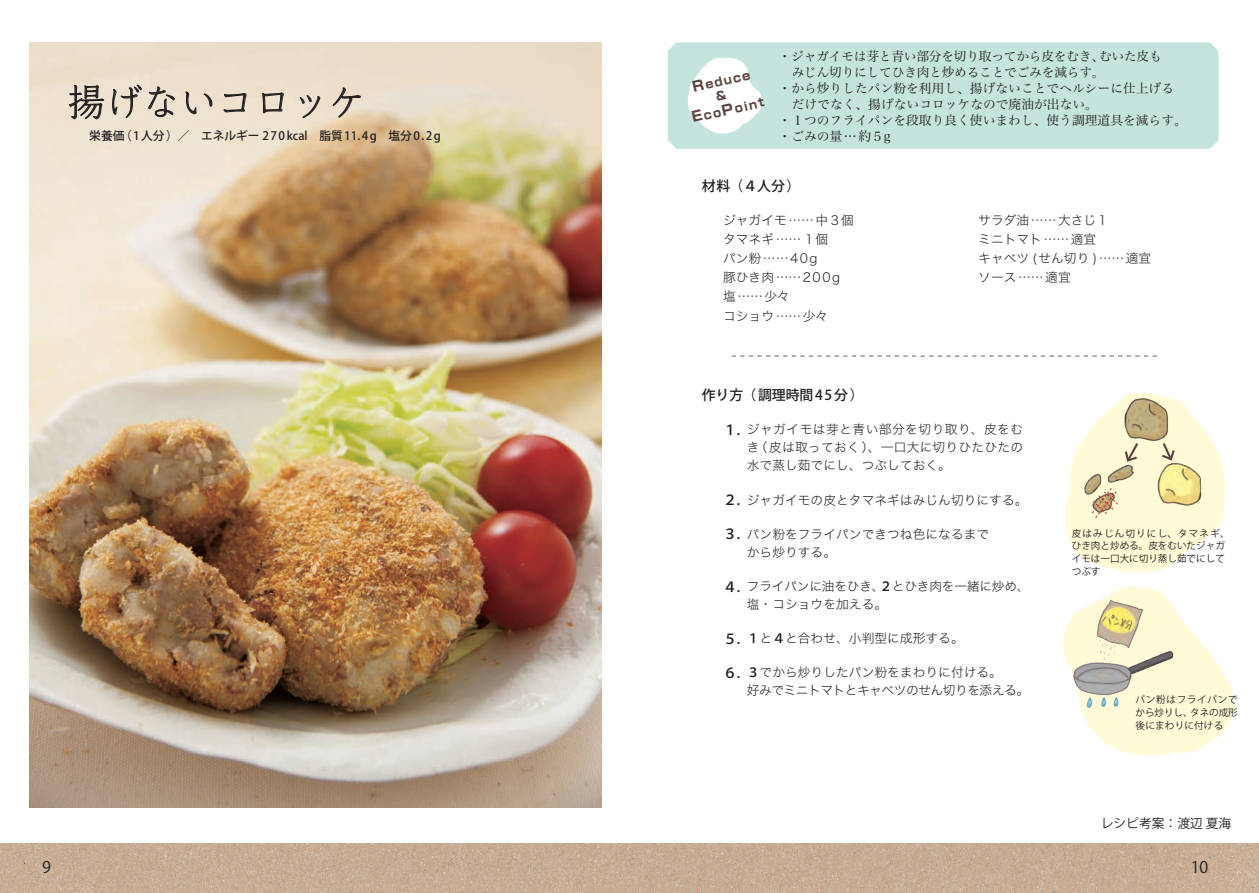
<style>
.page{position:relative;width:1259px;height:893px;background:#fff}
.page>*{position:absolute;margin:0;border:0;box-sizing:border-box;transform-origin:0 0}
.t1{font:300 37.2px "Akashi Std";color:#231f20}
.t2{font:15.9px "Koz Go Pr 6 N";color:#231f20}
.t3{font:500 13.8px "Koz Go Pr 6 N";color:#231f20}
.t4{font:12.75px/19.2px "Hira Kaku Std W2";color:#231f20}
.t5{font:12.75px/15.9px "Hira Min Std W3";color:#231f20}
.t6{font:12.75px/18.1px "Hira Kaku Std W2";letter-spacing:-.04em;color:#231f20}
.t7{font:12.75px/18.1px "Hira Kaku Std W2";letter-spacing:-.02em;color:#231f20}
.t8{font:12.75px "Koz Go Pr 6 N";color:#231f20}
.t9{font:500 11.7px "Koz Go Pr 6 N";color:#231f20}
.t10{font:700 11.7px "Wanpaku GN";color:#5b423e}
.t11{font:9.6px/12.8px "Koz Go Pr 6 N";color:#231f20}
.s1{font-size:13.8px}
.s2{font-family:"Koz Go Pr 6 N";font-weight:500}
</style>
<div class="page">
<img style="left:0;top:843px;width:1259px;height:50px">
<svg style="left:731px;top:355px;width:426px;height:2px"></svg>
<svg style="left:1063px;top:587px;width:172px;height:169px"></svg>
<img style="left:30px;top:43px;width:572px;height:765px">
<img style="left:1065px;top:599px;width:112px;height:109px">
<div style="left:668px;top:43px;width:550px;height:106px;background:#c4e4dd"></div>
<svg style="left:1065px;top:392px;width:160px;height:180px"></svg>
<svg style="left:69px;top:74px;width:35px;height:46px;background:#baafa2"></svg>
<svg style="left:112px;top:85px;width:30px;height:33px"></svg>
<svg style="left:148px;top:64px;width:27px;height:53px"></svg>
<svg style="left:185px;top:89px;width:28px;height:26px"></svg>
<svg style="left:223px;top:88px;width:24px;height:25px"></svg>
<svg style="left:262px;top:92px;width:22px;height:74px;background:#dccebb"></svg>
<svg style="left:299px;top:96px;width:22px;height:22px"></svg>
<svg style="left:332px;top:87px;width:29px;height:31px"></svg>
<svg style="left:687px;top:58px;width:75px;height:76px"></svg>
<p class="t1" style="left:68px;top:75px;width:299px">揚げないコロッケ</p>
<p class="t9" style="left:89px;top:129px;width:353px">栄養価（ 1 人分）／　エネルギー 2 7 0 kcal　脂質 11. 4 g　塩分 0 . 2 g</p>
<p class="t10" style="left:691px;top:80px;width:60px;rotate:-13deg"><span class="s1">R</span>educe</p>
<p class="t10" style="left:690px;top:111px;width:75px;rotate:-13deg"><span class="s1">E</span>co<span class="s1">P</span>oint</p>
<p class="t5" style="left:778px;top:48px;width:410px">・ジャガイモは芽と青い部分を切り取ってから皮をむき、むいた皮も<br>　みじん切りにしてひき肉と炒めることでごみを減らす。<br>・から炒りしたパン粉を利用し、揚げないことでヘルシーに仕上げる　だけでなく、揚げないコロッケなので廃油が出ない。<br>・１つのフライパンを段取り良く使いまわし、使う調理道具を減らす。・ごみの量…約５g</p>
<p class="t3" style="left:702px;top:178px;width:100px">材料 （４人分）</p>
<p class="t4" style="left:723px;top:210px;width:132px">ジャガイモ……中３個タマネギ……１個<br>パン粉……40g<br>豚ひき肉……200g塩……少々<br>コショウ……少々</p>
<p class="t4" style="left:978px;top:210px;width:174px">サラダ油……大さじ１<br>ミニトマト……適宜<br>キャベツ (せん切り )……適宜ソース……適宜</p>
<p class="t3" style="left:702px;top:387px;width:163px">作り方 （調理時間45分）</p>
<p class="t3" style="left:723px;top:422px;width:19px">１.</p>
<p class="t4" style="left:747px;top:420px;width:278px;line-height:18.1px;text-align:justify">ジャガイモは芽と青い部分を切り取り、皮をむき（皮は取っておく）、一口大に切りひたひたの水で蒸し茹でにし、つぶしておく。</p>
<p class="t4" style="left:747px;top:490px;width:282px">ジャガイモの皮とタマネギはみじん切りにする。</p>
<p class="t4" style="left:747px;top:524px;width:244px;line-height:18.1px">パン粉をフライパンできつね色になるまでから炒りする。</p>
<p class="t7" style="left:747px;top:576px;width:284px">フライパンに油をひき、<span class="s2">２</span>とひき肉を一緒に炒め、塩・コショウを加える。</p>
<p class="t4" style="left:747px;top:628px;width:218px"><span class="s2">１</span>と<span class="s2">４</span>と合わせ、小判型に成形する。</p>
<p class="t6" style="left:747px;top:663px;width:284px"><span class="s2">３</span>でから炒りしたパン粉をまわりに付ける。<br>好みでミニトマトとキャベツのせん切りを添える。</p>
<p class="t3" style="left:723px;top:493px;width:19px">２.</p>
<p class="t3" style="left:723px;top:527px;width:19px">３.</p>
<p class="t3" style="left:723px;top:579px;width:19px">４.</p>
<p class="t3" style="left:723px;top:631px;width:19px">５.</p>
<p class="t3" style="left:723px;top:665px;width:19px">６.</p>
<p class="t11" style="left:1071px;top:527px;width:159px">皮はみじん切りにし、タマネギ、ひき肉と炒める。皮をむいたジャガイモは一口大に切り蒸し茹でにしてつぶす</p>
<p class="t11" style="left:1135px;top:693px;width:104px;text-align:justify">パン粉はフライパンでから炒りし、タネの成形後にまわりに付ける</p>
<p class="t8" style="left:1100px;top:816px;width:132px">レシピ考案：渡辺 夏海</p>
<p class="t2" style="left:42px;top:858px;width:10px">9</p>
<p class="t2" style="left:1190px;top:858px;width:19px">10</p>
</div>
